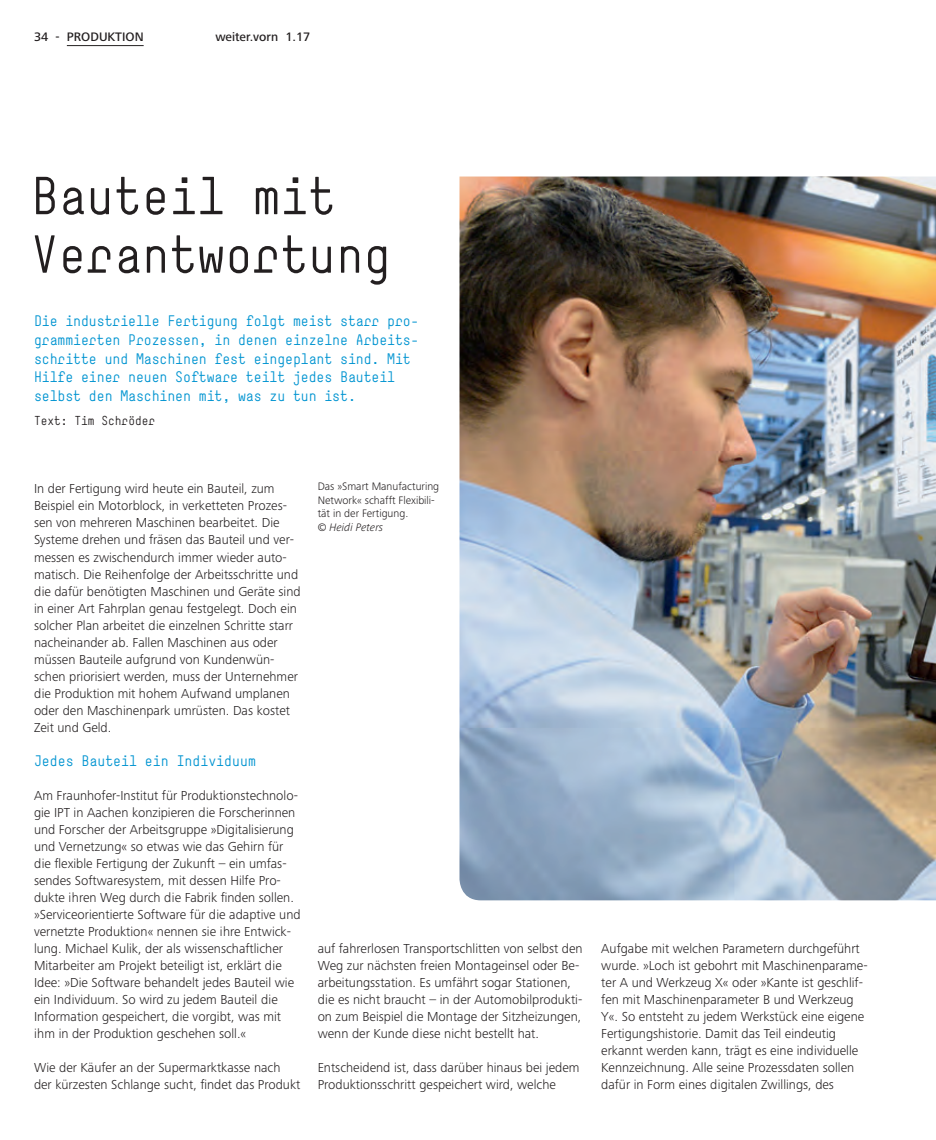
<style>
.page{position:relative;width:936px;height:1140px;background:#fff}
.page>*{position:absolute;margin:0;border:0;box-sizing:border-box;transform-origin:0 0}
.Headline{font:52.5px/58.5px "Simple";color:#231f20}
.Vorspann{font:15px/18.8px "Simple";letter-spacing:-.005em;color:#0094d1}
.Fließtext{font:15px "Simple";color:#0094d1}
.Fließtext-2{font:300 13.5px/17px "Frutiger Next Pro";color:#231f20}
.t1{font:500 12.75px "Frutiger Next Pro";color:#231f20}
.Autorenhinweis{font:12.75px "Simple";color:#231f20}
.BU{font:300 11.25px/13.5px "Frutiger Next Pro";color:#231f20}
.BU-2{font:italic 300 11.25px "Frutiger Next Pro";color:#231f20}
</style>
<div class="page">
<hr style="left:67px;top:45px;width:77px;height:1px;background:#231f20">
<img style="left:459px;top:176px;width:476px;height:724px">
<p class="t1" style="left:34px;top:30px;width:111px">34 - PRODUKTION</p>
<p class="t1" style="left:215px;top:30px;width:97px">weiter.vorn 1.17</p>
<p class="Headline" style="left:31px;top:166px;width:362px">Bauteil mit<br>Verantwortung</p>
<p class="Vorspann" style="left:34px;top:311px;width:386px">Die industrielle Fertigung folgt meist starr pro&shy;grammierten Prozessen, in denen einzelne Arbeits&shy;schritte und Maschinen fest eingeplant sind. Mit Hilfe einer neuen Software teilt jedes Bauteil selbst den Maschinen mit, was zu tun ist.</p>
<p class="Autorenhinweis" style="left:34px;top:413px;width:123px">Text: Tim Schröder</p>
<p class="Fließtext-2" style="left:34px;top:480px;width:268px">In der Fertigung wird heute ein Bauteil, zum Beispiel ein Motorblock, in verketteten Prozes&shy;sen von mehreren Maschinen bearbeitet. Die Systeme drehen und fräsen das Bauteil und ver&shy;messen es zwischendurch immer wieder auto&shy;matisch. Die Reihenfolge der Arbeitsschritte und die dafür benötigten Maschinen und Geräte sind in einer Art Fahrplan genau festgelegt. Doch ein solcher Plan arbeitet die einzelnen Schritte starr nacheinander ab. Fallen Maschinen aus oder müssen Bauteile aufgrund von Kundenwün&shy;schen priorisiert werden, muss der Unternehmer die Produktion mit hohem Aufwand umplanen oder den Maschinenpark umrüsten. Das kostet Zeit und Geld.</p>
<p class="Fließtext" style="left:34px;top:751px;width:223px">Jedes Bauteil ein Individuum</p>
<p class="Fließtext-2" style="left:34px;top:786px;width:268px">Am Fraunhofer-Institut für Produktionstechnolo&shy;gie IPT in Aachen konzipieren die Forscherinnen und Forscher der Arbeitsgruppe »Digitalisierung und Vernetzung« so etwas wie das Gehirn für die flexible Fertigung der Zukunft – ein umfas&shy;sendes Softwaresystem, mit dessen Hilfe Pro&shy;dukte ihren Weg durch die Fabrik finden sollen. »Serviceorientierte Software für die adaptive und vernetzte Produktion« nennen sie ihre Entwick&shy;lung. Michael Kulik, der als wissenschaftlicher Mitarbeiter am Projekt beteiligt ist, erklärt die Idee: »Die Software behandelt jedes Bauteil wie ein Individuum. So wird zu jedem Bauteil die Information gespeichert, die vorgibt, was mit ihm in der Produktion geschehen soll.«</p>
<p class="Fließtext-2" style="left:34px;top:1059px;width:268px">Wie der Käufer an der Supermarktkasse nach der kürzesten Schlange sucht, findet das Produkt</p>
<p class="BU" style="left:317px;top:480px;width:123px">Das »Smart Manufacturing<br>Network« schafft Flexibili&shy;tät in der Fertigung.</p>
<p class="BU-2" style="left:317px;top:520px;width:67px">© Heidi Peters</p>
<p class="Fließtext-2" style="left:317px;top:940px;width:266px">auf fahrerlosen Transportschlitten von selbst den Weg zur nächsten freien Montageinsel oder Be&shy;arbeitungsstation. Es umfährt sogar Stationen, die es nicht braucht – in der Automobilprodukti&shy;on zum Beispiel die Montage der Sitzheizungen, wenn der Kunde diese nicht bestellt hat.</p>
<p class="Fließtext-2" style="left:317px;top:1059px;width:263px">Entscheidend ist, dass darüber hinaus bei jedem<br>Produktionsschritt gespeichert wird, welche</p>
<p class="Fließtext-2" style="left:601px;top:940px;width:268px">Aufgabe mit welchen Parametern durchgeführt wurde. »Loch ist gebohrt mit Maschinenparame&shy;ter A und Werkzeug X« oder »Kante ist geschlif&shy;fen mit Maschinenparameter B und Werkzeug Y«. So entsteht zu jedem Werkstück eine eigene Fertigungshistorie. Damit das Teil eindeutig erkannt werden kann, trägt es eine individuelle Kennzeichnung. Alle seine Prozessdaten sollen dafür in Form eines digitalen Zwillings, des</p>
</div>
